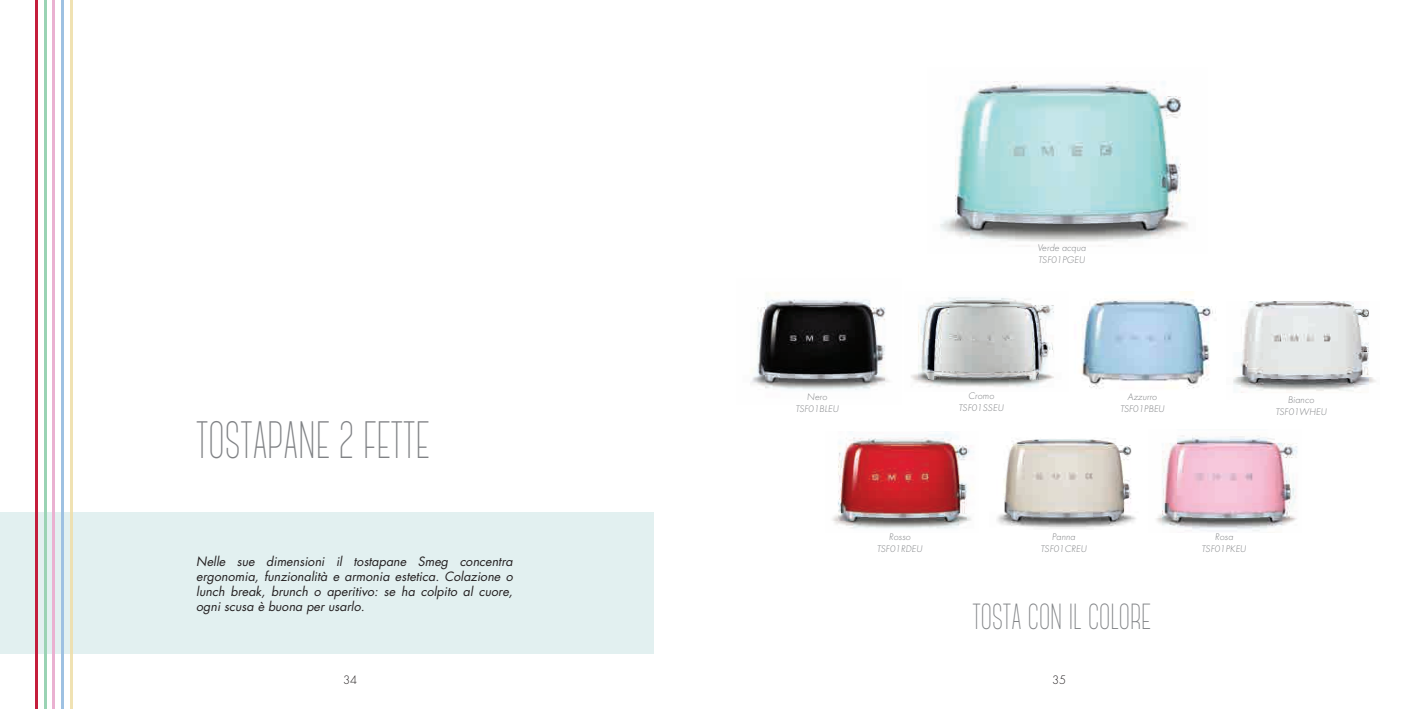
<style>
.page{position:relative;width:1418px;height:709px;background:#fff}
.page>*{position:absolute;margin:0;border:0;box-sizing:border-box;transform-origin:0 0}
.t1{font:300 52.5px "Canter";color:#808285;scale:.89 1}
.t2{font:300 36.25px "Canter";color:#808285;scale:.89 1}
.t3{font:italic 12.5px/15px "Futura";color:#231f20;text-align:justify}
.t4{font:300 11.25px "Futura Std";color:#231f20}
.t5{font:italic 300 10px/12px "Futura";color:#808285;text-align:center}
</style>
<div class="page">
<img style="left:750px;top:293px;width:139px;height:97px">
<img style="left:940px;top:81px;width:248px;height:161px">
<img style="left:1080px;top:291px;width:136px;height:98px">
<img style="left:996px;top:448px;width:140px;height:80px">
<img style="left:1233px;top:309px;width:143px;height:84px">
<img style="left:1156px;top:435px;width:142px;height:96px">
<img style="left:832px;top:431px;width:139px;height:98px">
<img style="left:911px;top:297px;width:143px;height:90px">
<div style="left:0;top:512px;width:654px;height:142px;background:#e2f0f0"></div>
<img style="left:759px;top:301px;width:124px;height:81px">
<img style="left:957px;top:85px;width:222px;height:145px">
<img style="left:1087px;top:300px;width:123px;height:25px">
<img style="left:1083px;top:325px;width:125px;height:58px">
<img style="left:1005px;top:439px;width:125px;height:82px">
<img style="left:1164px;top:439px;width:127px;height:82px">
<img style="left:841px;top:439px;width:125px;height:82px">
<img style="left:928px;top:300px;width:120px;height:8px">
<img style="left:924px;top:308px;width:125px;height:16px">
<img style="left:923px;top:324px;width:117px;height:16px">
<img style="left:922px;top:340px;width:124px;height:16px">
<img style="left:922px;top:356px;width:120px;height:17px">
<img style="left:925px;top:373px;width:113px;height:7px">
<img style="left:1245px;top:301px;width:123px;height:26px">
<img style="left:1242px;top:327px;width:125px;height:51px">
<img style="left:1248px;top:378px;width:108px;height:5px">
<hr style="left:70px;top:0;width:3px;height:709px;background:#efdfab">
<hr style="left:61px;top:0;width:3px;height:709px;background:#9ec1e2">
<hr style="left:52px;top:0;width:3px;height:709px;background:#eab1d1">
<hr style="left:44px;top:0;width:2px;height:709px;background:#9ad3b4">
<hr style="left:35px;top:0;width:3px;height:709px;background:#c41e3c">
<p class="t5" style="left:1037px;top:242px;width:50px;text-align:left">Verde acqua<br>TSF01PGEU</p>
<h1 class="t1" style="left:196px;top:415px;width:264px">TOSTAPANE 2 FETTE</h1>
<p class="t3" style="left:196px;top:554px;width:318px">Nelle sue dimensioni il tostapane Smeg concentra ergonomia, funzionalità e armonia estetica. Colazione o lunch break, brunch o aperitivo: se ha colpito al cuore, ogni scusa è buona per usarlo.</p>
<p class="t5" style="left:795px;top:390px;width:45px">Nero<br>TSF01BLEU</p>
<p class="t5" style="left:958px;top:389px;width:47px">Cromo<br>TSF01SSEU</p>
<p class="t5" style="left:1119px;top:390px;width:46px">Azzurro<br>TSF01PBEU</p>
<p class="t5" style="left:876px;top:531px;width:47px">Rosso<br>TSF01RDEU</p>
<p class="t5" style="left:1040px;top:531px;width:48px">Panna<br>TSF01CREU</p>
<h2 class="t2" style="left:972px;top:600px;width:202px">TOSTA CON IL COLORE</h2>
<p class="t4" style="left:343px;top:673px;width:15px">34</p>
<p class="t4" style="left:1052px;top:673px;width:15px">35</p>
<p class="t5" style="left:1275px;top:393px;width:53px">Bianco<br>TSF01WHEU</p>
<p class="t5" style="left:1201px;top:531px;width:46px">Rosa<br>TSF01PKEU</p>
</div>
